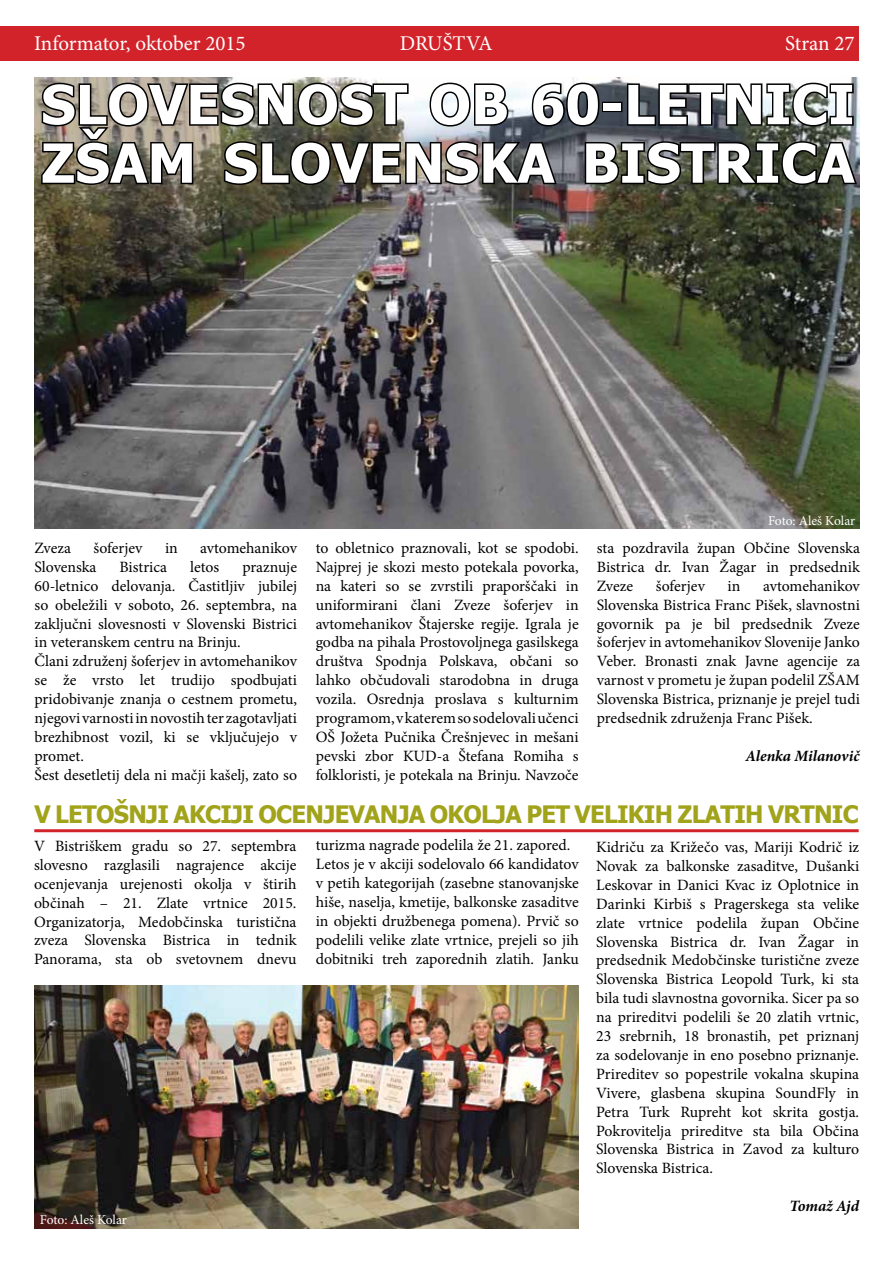
<style>
.page{position:relative;width:893px;height:1263px;background:#fff}
.page>*{position:absolute;margin:0;border:0;box-sizing:border-box;transform-origin:0 0}
.t1{font:700 54px/58.5px "Tahoma";letter-spacing:.01em;color:#fff}
.t2{font:700 24px "Tahoma";letter-spacing:-.03em;color:#a1a31b}
.t3{font:21px "Minion Pro";letter-spacing:-.005em;color:#fff}
.t4{font:15.75px/18.9px "Minion Pro";color:#000;text-align:justify}
.t5{font:italic 700 15.75px "Minion Pro";letter-spacing:-.005em;color:#000}
.t6{font:13.5px "Minion Pro";letter-spacing:-.005em;color:#fff}
</style>
<div class="page">
<div style="left:0;top:26px;width:859px;height:35px;background:#d2232a"></div>
<img style="left:35px;top:78px;width:825px;height:451px">
<hr style="left:34px;top:829px;width:825px;height:3px;background:#d2232a">
<img style="left:34px;top:985px;width:544px;height:244px">
<img style="left:40px;top:81px;width:819px;height:106px">
<h3 class="t3" style="left:34px;top:30px;width:213px">Informator, oktober 2015</h3>
<h3 class="t3" style="left:400px;top:29px;width:94px">DRUŠTVA</h3>
<h3 class="t3" style="left:785px;top:30px;width:71px">Stran 27</h3>
<h1 class="t1" style="left:41px;top:72px;width:815px">SLOVESNOST OB 60-LETNICI<br>ZŠAM SLOVENSKA BISTRICA</h1>
<p class="t4" style="left:35px;top:538px;width:38px">Zveza</p>
<p class="t4" style="left:93px;top:538px;width:51px">šoferjev</p>
<p class="t4" style="left:165px;top:538px;width:14px">in</p>
<p class="t4" style="left:200px;top:538px;width:98px">avtomehanikov</p>
<p class="t4" style="left:35px;top:557px;width:63px">Slovenska</p>
<p class="t4" style="left:119px;top:557px;width:49px">Bistrica</p>
<p class="t4" style="left:190px;top:557px;width:31px">letos</p>
<p class="t4" style="left:35px;top:557px;width:264px;text-align:left;text-indent:208px">praznuje 60-letnico delovanja. Častitljiv jubilej so obeležili v soboto, 26. septembra, na zaključni slovesnosti v Slovenski Bistrici in veteranskem centru na Brinju.<br>Člani združenj šoferjev in avtomehanikov se že vrsto let trudijo spodbujati pridobivanje znanja o cestnem prometu, njegovi varnosti in novostih ter zagotavljati brezhibnost vozil, ki se vključujejo v promet.<br>Šest desetletij dela ni mačji kašelj, zato so</p>
<p class="t6" style="left:768px;top:512px;width:89px">Foto: Aleš Kolar</p>
<p class="t4" style="left:316px;top:538px;width:264px">to obletnico praznovali, kot se spodobi.<br>Najprej je skozi mesto potekala povorka, na kateri so se zvrstili praporščaki in uniformirani člani Zveze šoferjev in avtomehanikov Štajerske regije. Igrala je godba na pihala Prostovoljnega gasilskega društva Spodnja Polskava, občani so lahko občudovali starodobna in druga vozila. Osrednja proslava s kulturnim programom, v katerem so sodelovali učenci OŠ Jožeta Pučnika Črešnjevec in mešani pevski zbor KUD-a Štefana Romiha s folkloristi, je potekala na Brinju. Navzoče</p>
<p class="t4" style="left:597px;top:538px;width:264px">sta pozdravila župan Občine Slovenska Bistrica dr. Ivan Žagar in predsednik Zveze</p>
<p class="t4" style="left:597px;top:576px;width:264px;text-indent:166px">avtomehanikov Slovenska Bistrica Franc Pišek, slavnostni govornik pa je bil predsednik Zveze šoferjev in avtomehanikov Slovenije Janko Veber. Bronasti znak Javne agencije za varnost v prometu je župan podelil ZŠAM Slovenska Bistrica, priznanje je prejel tudi predsednik združenja Franc Pišek.</p>
<p class="t5" style="left:745px;top:745px;width:116px">Alenka Milanovič</p>
<p class="t4" style="left:656px;top:576px;width:51px">šoferjev</p>
<p class="t4" style="left:728px;top:576px;width:14px">in</p>
<h2 class="t2" style="left:35px;top:797px;width:826px">V LETOŠNJI AKCIJI OCENJEVANJA OKOLJA PET VELIKIH ZLATIH VRTNIC</h2>
<p class="t4" style="left:34px;top:836px;width:264px">V Bistriškem gradu so 27. septembra slovesno razglasili nagrajence akcije ocenjevanja urejenosti okolja v štirih občinah – 21. Zlate vrtnice 2015.<br>Organizatorja, Medobčinska turistična zveza Slovenska Bistrica in tednik Panorama, sta ob svetovnem dnevu</p>
<p class="t4" style="left:316px;top:836px;width:264px;text-align:left">turizma nagrade podelila že 21. zapored.<br>Letos je v akciji sodelovalo 66 kandidatov v petih kategorijah (zasebne stanovanjske hiše, naselja, kmetije, balkonske zasaditve in objekti družbenega pomena). Prvič so podelili velike zlate vrtnice, prejeli so jih dobitniki treh zaporednih zlatih. Janku</p>
<p class="t4" style="left:596px;top:838px;width:264px">Kidriču za Križečo vas, Mariji Kodrič iz Novak za balkonske zasaditve, Dušanki Leskovar in Danici Kvac iz Oplotnice in Darinki Kirbiš s Pragerskega sta velike zlate vrtnice podelila župan Občine Slovenska Bistrica dr. Ivan Žagar in predsednik Medobčinske turistične zveze Slovenska Bistrica Leopold Turk, ki sta bila tudi slavnostna govornika. Sicer pa so na prireditvi podelili še 20 zlatih vrtnic, 23 srebrnih, 18 bronastih, pet priznanj za sodelovanje in eno posebno priznanje.<br>Prireditev so popestrile vokalna skupina Vivere, glasbena skupina SoundFly in Petra Turk Rupreht kot skrita gostja.<br>Pokrovitelja prireditve sta bila Občina Slovenska Bistrica in Zavod za kulturo Slovenska Bistrica.</p>
<p class="t5" style="left:790px;top:1195px;width:71px">Tomaž Ajd</p>
<p class="t6" style="left:40px;top:1210px;width:89px">Foto: Aleš Kolar</p>
</div>
